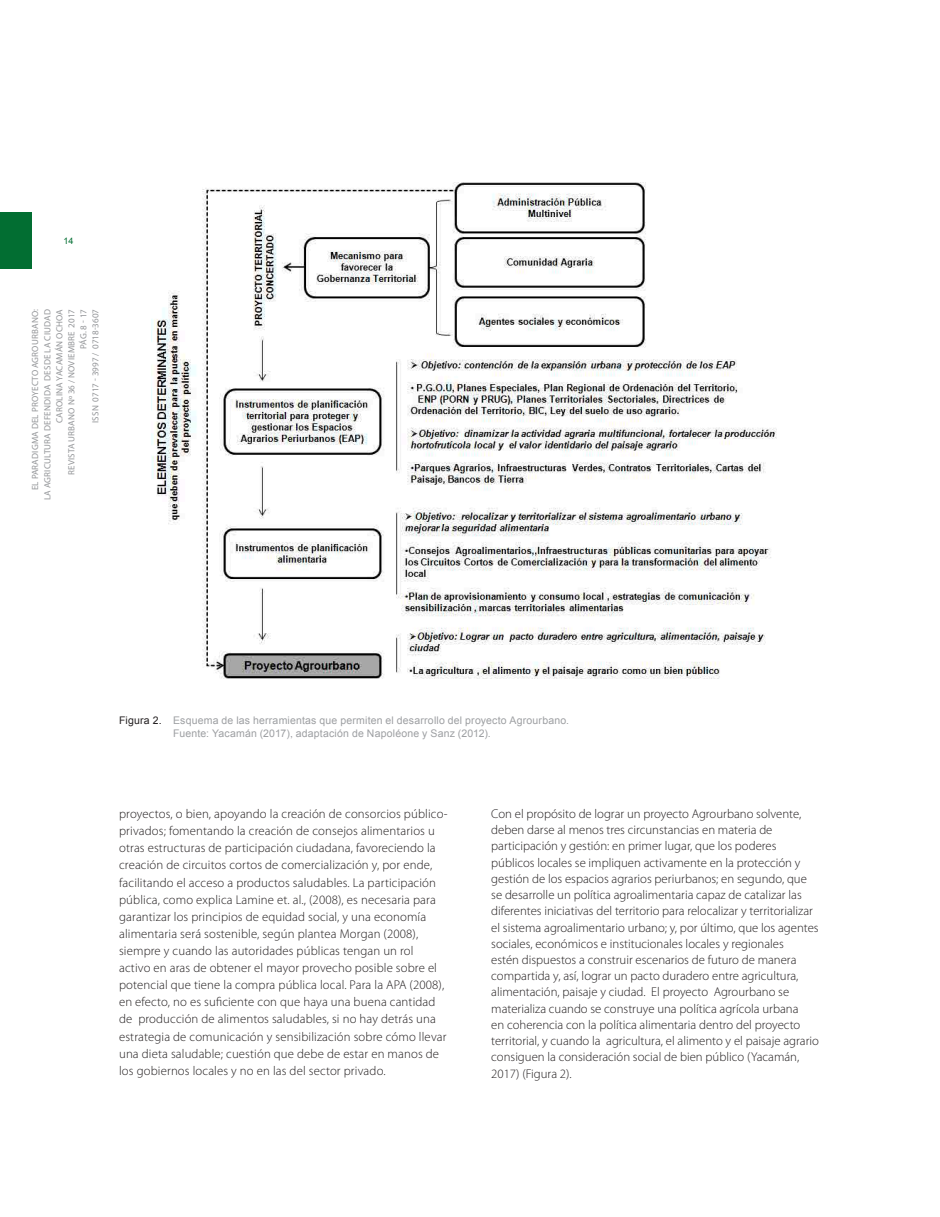
<style>
.page{position:relative;width:940px;height:1217px;background:#fff}
.page>*{position:absolute;margin:0;border:0;box-sizing:border-box;transform-origin:0 0}
._02_Cuerpo_Texto{font:300 12.75px/16.2px "Myriad Pro";color:#231f20}
._07_Pie_Foto{font:10.5px "Arial";letter-spacing:.02em;color:#9d9fa2}
.t1{font:9px/12px "Myriad Pro";letter-spacing:.02em;color:#939598;text-align:right}
.t2{font:9px "Arial";color:#026e32}
.s1{color:#231f20}
</style>
<div class="page">
<div style="left:0;top:212px;width:32px;height:57px;background:#026e32"></div>
<img style="left:151px;top:183px;width:626px;height:495px">
<p class="t2" style="left:63px;top:235px;width:12px">14</p>
<p class="t1" style="left:29px;top:500px;width:193px;rotate:-90deg">EL PARADIGMA DEL PROYECTO AGROURBANO:<br>LA AGRICULTURA DEFENDIDA DESDE LA CIUDAD<br>CAROLINA YACAMÁN OCHOA<br>REVISTA URBANO Nº 36 / NOVIEMBRE 2017<br>PÁG. 8 - 17<br>ISSN 0717 - 3997 / 0718-3607</p>
<p class="_07_Pie_Foto" style="left:119px;top:713px;width:451px"><span class="s1">Figura 2.</span> Esquema de las herramientas que permiten el desarrollo del proyecto Agrourbano.</p>
<p class="_07_Pie_Foto" style="left:173px;top:726px;width:319px">Fuente: Yacamán (2017), adaptación de Napoléone y Sanz (2012).</p>
<p class="_02_Cuerpo_Texto" style="left:119px;top:805px;width:330px;line-height:17.1px">proyectos, o bien, apoyando la creación de consorcios público&shy;privados; fomentando la creación de consejos alimentarios u otras estructuras de participación ciudadana, favoreciendo la creación de circuitos cortos de comercialización y, por ende, facilitando el acceso a productos saludables. La participación pública, como explica Lamine et. al., (2008), es necesaria para garantizar los principios de equidad social, y una economía alimentaria será sostenible, según plantea Morgan (2008), siempre y cuando las autoridades públicas tengan un rol activo en aras de obtener el mayor provecho posible sobre el potencial que tiene la compra pública local. Para la APA (2008), en efecto, no es suficiente con que haya una buena cantidad de producción de alimentos saludables, si no hay detrás una estrategia de comunicación y sensibilización sobre cómo llevar una dieta saludable; cuestión que debe de estar en manos de los gobiernos locales y no en las del sector privado.</p>
<p class="_02_Cuerpo_Texto" style="left:491px;top:805px;width:329px">Con el propósito de lograr un proyecto Agrourbano solvente, deben darse al menos tres circunstancias en materia de participación y gestión: en primer lugar, que los poderes públicos locales se impliquen activamente en la protección y gestión de los espacios agrarios periurbanos; en segundo, que se desarrolle un política agroalimentaria capaz de catalizar las diferentes iniciativas del territorio para relocalizar y territorializar el sistema agroalimentario urbano; y, por último, que los agentes sociales, económicos e institucionales locales y regionales<br>estén dispuestos a construir escenarios de futuro de manera compartida y, así, lograr un pacto duradero entre agricultura, alimentación, paisaje y ciudad. El proyecto Agrourbano se materializa cuando se construye una política agrícola urbana<br>en coherencia con la política alimentaria dentro del proyecto territorial, y cuando la agricultura, el alimento y el paisaje agrario consiguen la consideración social de bien público (Yacamán, 2017) (Figura 2).</p>
</div>
